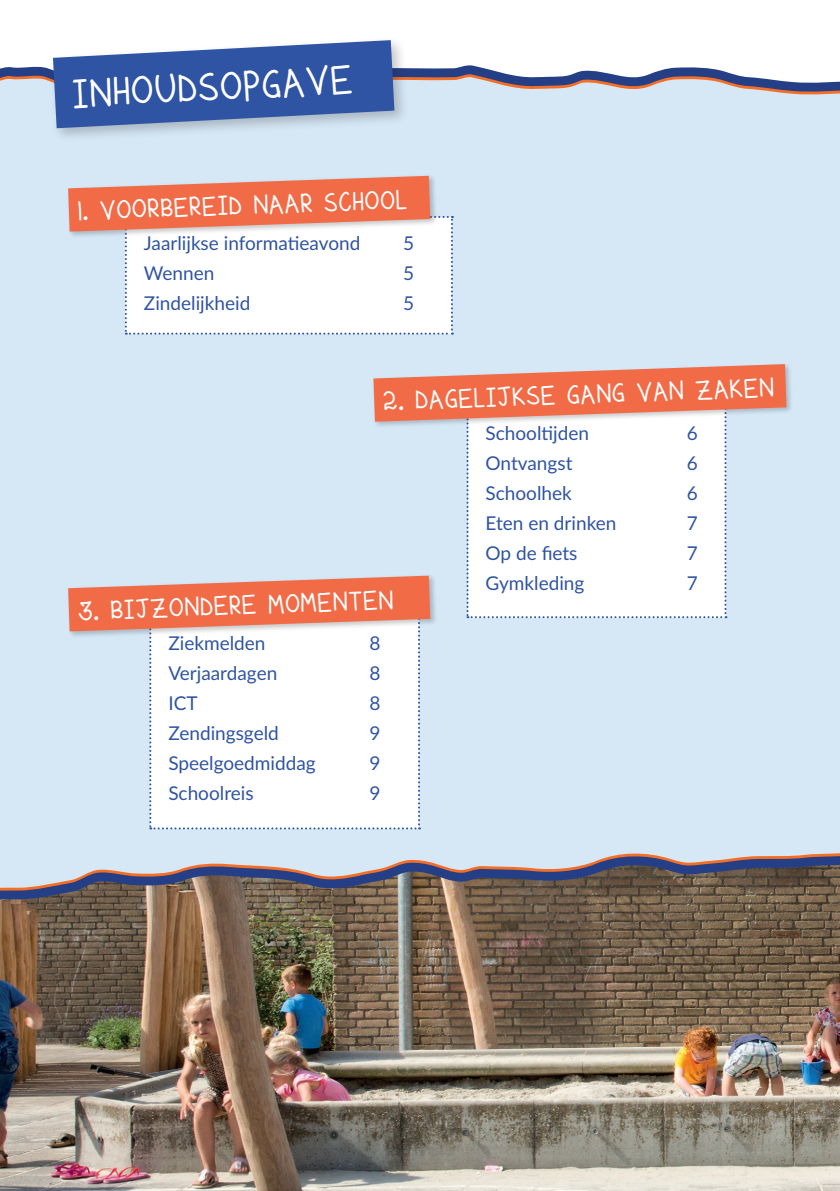
<style>
.page{position:relative;width:840px;height:1191px;background:#fff}
.page>*{position:absolute;margin:0;border:0;box-sizing:border-box;transform-origin:0 0}
.t1{font:500 36px "Love Custom";color:#fff}
.t2{font:500 24px "Love Custom";color:#fff}
.t3{font:19px "Lato";color:#2f54a4}
</style>
<div class="page">
<img style="left:0;top:912px;width:839px;height:279px">
<div style="left:0;top:839px;width:839px;height:8px;background:#d6e8f6"></div>
<svg style="left:0;top:848px;width:839px;height:64px;background:#8b8485"></svg>
<div style="left:0;top:99px;width:839px;height:45px;background:#d6e8f6"></div>
<svg style="left:0;top:65px;width:839px;height:33px"></svg>
<div style="left:0;top:145px;width:839px;height:694px;background:#d6e8f6"></div>
<div style="left:48px;top:35px;width:361px;height:108px;background:#231f20;opacity:.25"></div>
<svg style="left:53px;top:40px;width:341px;height:88px;background:#5271b2"></svg>
<svg style="left:68px;top:176px;width:384px;height:158px;background:#f3d3cc"></svg>
<div style="left:371px;top:362px;width:422px;height:67px;background:#231f20;opacity:.25"></div>
<svg style="left:68px;top:364px;width:718px;height:465px"></svg>
<p class="t1" style="left:71px;top:78px;width:283px;rotate:-3deg">INHOUDSOPGAVE</p>
<p class="t2" style="left:77px;top:200px;width:332px;rotate:-2deg">1. VOORBEREID NAAR SCHOOL</p>
<p class="t3" style="left:144px;top:230px;width:218px">Jaarlijkse informatieavond</p>
<p class="t3" style="left:403px;top:230px;width:13px">5</p>
<p class="t3" style="left:144px;top:260px;width:72px">Wennen</p>
<p class="t3" style="left:403px;top:260px;width:13px">5</p>
<p class="t3" style="left:144px;top:290px;width:108px">Zindelijkheid</p>
<p class="t3" style="left:403px;top:290px;width:13px">5</p>
<p class="t2" style="left:382px;top:390px;width:393px;rotate:-2deg">2. DAGELIJKSE GANG VAN ZAKEN</p>
<p class="t2" style="left:77px;top:600px;width:318px;rotate:-2deg">3. BIJZONDERE MOMENTEN</p>
<p class="t3" style="left:168px;top:629px;width:99px">Ziekmelden</p>
<p class="t3" style="left:369px;top:629px;width:13px">8</p>
<p class="t3" style="left:168px;top:659px;width:110px">Verjaardagen</p>
<p class="t3" style="left:369px;top:659px;width:13px">8</p>
<p class="t3" style="left:168px;top:689px;width:31px">ICT</p>
<p class="t3" style="left:369px;top:689px;width:13px">8</p>
<p class="t3" style="left:168px;top:719px;width:112px">Zendingsgeld</p>
<p class="t3" style="left:369px;top:719px;width:13px">9</p>
<p class="t3" style="left:168px;top:749px;width:149px">Speelgoedmiddag</p>
<p class="t3" style="left:369px;top:749px;width:13px">9</p>
<p class="t3" style="left:168px;top:779px;width:87px">Schoolreis</p>
<p class="t3" style="left:369px;top:779px;width:13px">9</p>
<p class="t3" style="left:485px;top:420px;width:105px">Schooltijden</p>
<p class="t3" style="left:686px;top:420px;width:13px">6</p>
<p class="t3" style="left:485px;top:450px;width:88px">Ontvangst</p>
<p class="t3" style="left:686px;top:450px;width:13px">6</p>
<p class="t3" style="left:485px;top:480px;width:88px">Schoolhek</p>
<p class="t3" style="left:686px;top:480px;width:13px">6</p>
<p class="t3" style="left:485px;top:510px;width:132px">Eten en drinken</p>
<p class="t3" style="left:686px;top:510px;width:13px">7</p>
<p class="t3" style="left:485px;top:540px;width:93px">Op de fiets</p>
<p class="t3" style="left:686px;top:540px;width:13px">7</p>
<p class="t3" style="left:485px;top:570px;width:100px">Gymkleding</p>
<p class="t3" style="left:686px;top:570px;width:13px">7</p>
</div>
